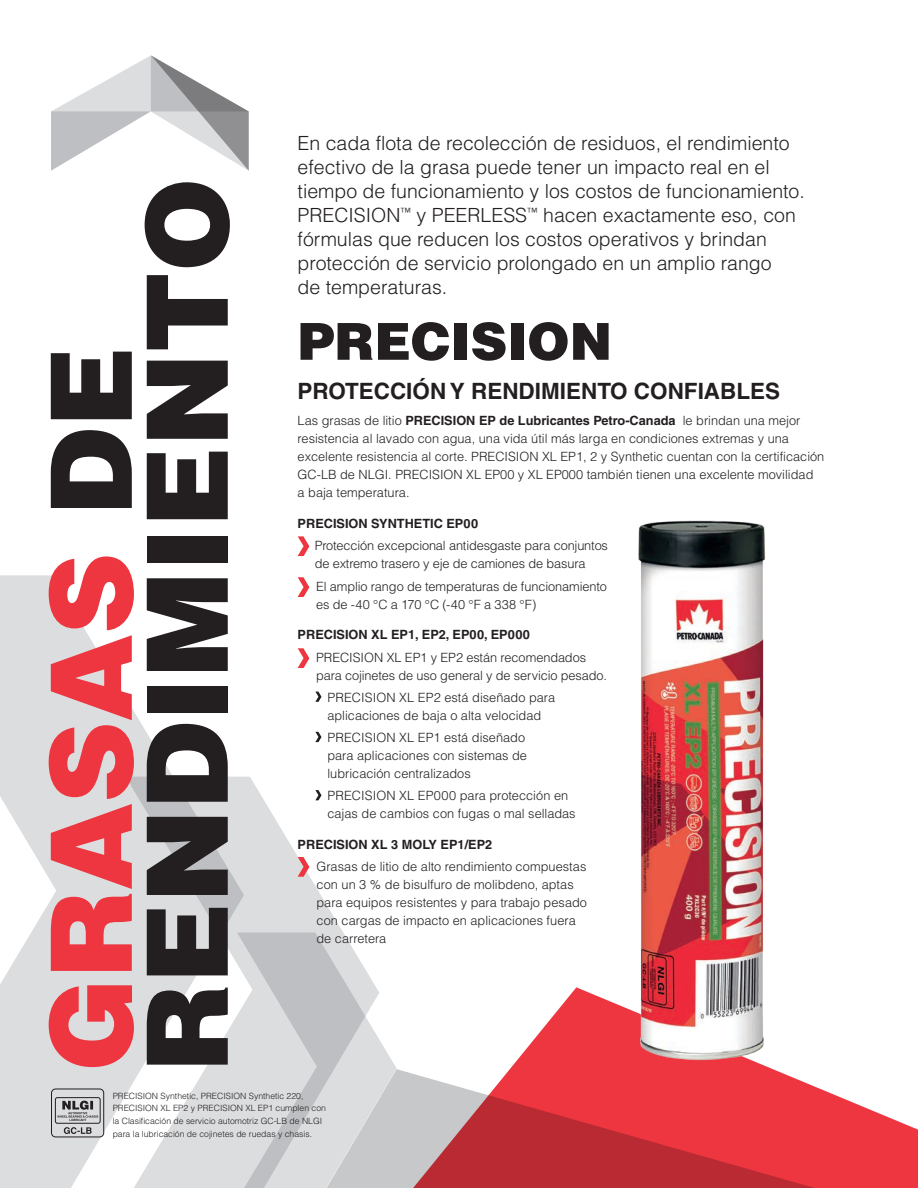
<style>
.page{position:relative;width:918px;height:1188px;background:#fff}
.page>*{position:absolute;margin:0;border:0;box-sizing:border-box;transform-origin:0 0}
.t1{font:900 112.5px/96px "Helvetica LT Std";color:#231f20}
.t2{font:900 51px "Helvetica LT Std";color:#231f20}
.t3{font:700 22.5px "Helvetica LT Std";color:#231f20}
.t4{font:300 19.5px/24px "Helvetica LT Std";color:#231f20}
.t5{font:300 12.75px/18px "Helvetica LT Std";color:#231f20}
.t6{font:700 12.75px "Helvetica LT Std";color:#231f20}
.t7{font:300 8.7px/12.8px "Helvetica LT Std";color:#231f20}
.s1{color:#ee3640}
.s2{font-weight:700}
</style>
<div class="page">
<svg style="left:510px;top:987px;width:408px;height:201px"></svg>
<svg style="left:397px;top:1069px;width:462px;height:119px;background:#d74e55"></svg>
<svg style="left:244px;top:777px;width:99px;height:156px;fill:#dcdddf"></svg>
<svg style="left:244px;top:933px;width:153px;height:255px;background:#d3d5d7"></svg>
<svg style="left:0;top:575px;width:244px;height:613px;fill:#dcdddf"></svg>
<svg style="left:51px;top:55px;width:198px;height:116px"></svg>
<svg style="left:298px;top:577px;width:11px;height:20px"></svg>
<svg style="left:298px;top:648px;width:11px;height:20px"></svg>
<svg style="left:315px;top:692px;width:7px;height:10px"></svg>
<svg style="left:315px;top:732px;width:7px;height:10px"></svg>
<svg style="left:315px;top:790px;width:7px;height:10px"></svg>
<svg style="left:298px;top:857px;width:11px;height:20px"></svg>
<svg style="left:298px;top:536px;width:11px;height:20px"></svg>
<div style="left:51px;top:1089px;width:53px;height:48px;border:1px solid #231f20;border-radius:4px"></div>
<div style="left:55px;top:1097px;width:46px;height:27px;border:1px solid #231f20;border-radius:2px"></div>
<svg style="left:57px;top:1101px;width:41px;height:20px"></svg>
<svg style="left:64px;top:1127px;width:28px;height:7px"></svg>
<img style="left:606px;top:520px;width:192px;height:561px">
<p class="t1" style="left:41px;top:1072px;width:895px;rotate:-90deg"><span class="s1">GRASAS</span> DE<br>RENDIMIENTO</p>
<p class="t4" style="left:298px;top:131px;width:509px">En cada flota de recolección de residuos, el rendimiento efectivo de la grasa puede tener un impacto real en el tiempo de funcionamiento y los costos de funcionamiento.<br>PRECISION<sup>™</sup> y PEERLESS<sup>™</sup> hacen exactamente eso, con fórmulas que reducen los costos operativos y brindan protección de servicio prolongado en un amplio rango<br>de temperaturas.</p>
<p class="t2" style="left:298px;top:308px;width:316px">PRECISION</p>
<p class="t3" style="left:298px;top:377px;width:484px">PROTECCIÓN Y RENDIMIENTO CONFIABLES</p>
<p class="t5" style="left:298px;top:412px;width:528px">Las grasas de litio <span class="s2">PRECISION EP de Lubricantes Petro-Canada</span> le brindan una mejor resistencia al lavado con agua, una vida útil más larga en condiciones extremas y una excelente resistencia al corte. PRECISION XL EP1, 2 y Synthetic cuentan con la certificación GC-LB de NLGI. PRECISION XL EP00 y XL EP000 también tienen una excelente movilidad<br>a baja temperatura.</p>
<p class="t6" style="left:298px;top:516px;width:182px">PRECISION SYNTHETIC EP00</p>
<p class="t5" style="left:315px;top:537px;width:295px">Protección excepcional antidesgaste para conjuntos de extremo trasero y eje de camiones de basura</p>
<p class="t5" style="left:316px;top:577px;width:292px">El amplio rango de temperaturas de funcionamiento es de -40 °C a 170 °C (-40 °F a 338 °F)</p>
<p class="t6" style="left:298px;top:627px;width:234px">PRECISION XL EP1, EP2, EP00, EP000</p>
<p class="t5" style="left:316px;top:648px;width:292px">PRECISION XL EP1 y EP2 están recomendados para cojinetes de uso general y de servicio pesado.</p>
<p class="t5" style="left:327px;top:688px;width:229px">PRECISION XL EP2 está diseñado para aplicaciones de baja o alta velocidad</p>
<p class="t5" style="left:327px;top:728px;width:201px">PRECISION XL EP1 está diseñado para aplicaciones con sistemas de lubricación centralizados</p>
<p class="t5" style="left:327px;top:787px;width:250px">PRECISION XL EP000 para protección en cajas de cambios con fugas o mal selladas</p>
<p class="t6" style="left:298px;top:837px;width:196px">PRECISION XL 3 MOLY EP1/EP2</p>
<p class="t5" style="left:316px;top:858px;width:272px">Grasas de litio de alto rendimiento compuestas con un 3 % de bisulfuro de molibdeno, aptas para equipos resistentes y para trabajo pesado con cargas de impacto en aplicaciones fuera de carretera</p>
<p class="t7" style="left:113px;top:1089px;width:215px">PRECISION Synthetic, PRECISION Synthetic 220, PRECISION XL EP2 y PRECISION XL EP1 cumplen con la Clasificación de servicio automotriz GC-LB de NLGI para la lubricación de cojinetes de ruedas y chasis.</p>
</div>
